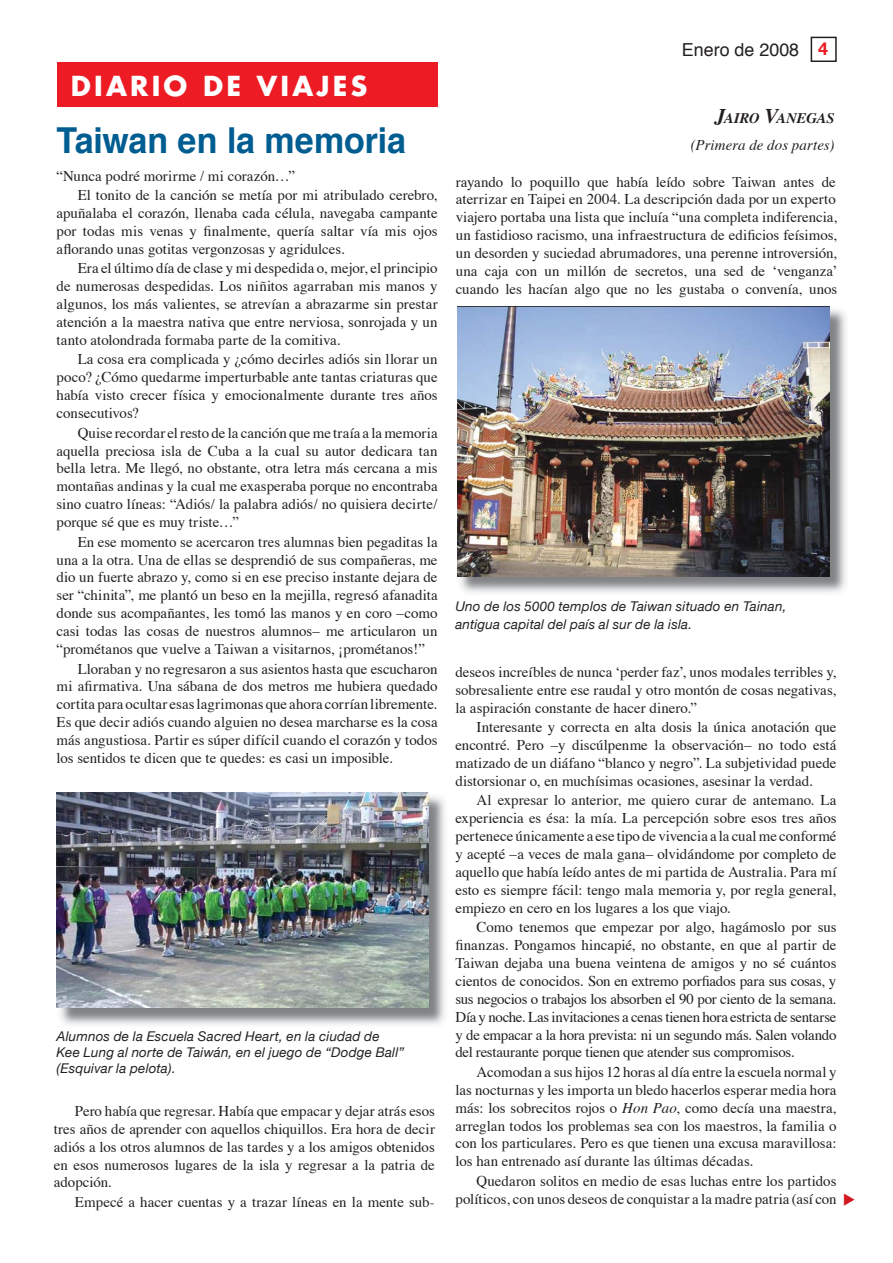
<style>
.page{position:relative;width:893px;height:1263px;background:#fff}
.page>*{position:absolute;margin:0;border:0;box-sizing:border-box;transform-origin:0 0}
.t1{font:700 35.7px "Helvetica";letter-spacing:-.005em;color:#005d92;scale:.95 1}
.t2{font:700 26.85px "Futura";letter-spacing:.12em;color:#fff}
.t3{font:17.85px "Helvetica";color:#231f20}
.t4{font:14.85px/17.9px "Times";color:#231f20;text-align:justify}
.t5{font:italic 14.85px "Times";letter-spacing:.01em;color:#231f20}
.t6{font:italic 700 14.55px "Times";letter-spacing:-.01em;color:#231f20}
.t7{font:italic 13.35px/16.4px "Helvetica Neue";letter-spacing:.015em;color:#231f20}
.s1{font-family:"Helvetica Neue";font-weight:700;color:#ed1c24}
.s2{font-size:20.85px}
.s3{font-style:italic}
</style>
<div class="page">
<svg style="left:811px;top:37px;width:26px;height:25px"></svg>
<div style="left:57px;top:62px;width:380px;height:45px;background:#ed1c24"></div>
<img style="left:460px;top:307px;width:386px;height:286px">
<img style="left:457px;top:306px;width:372px;height:271px">
<img style="left:60px;top:794px;width:385px;height:231px">
<img style="left:57px;top:792px;width:371px;height:216px">
<h2 class="t2" style="left:71px;top:74px;width:298px">DIARIO DE VIAJES</h2>
<h1 class="t1" style="left:57px;top:125px;width:369px">Taiwan en la memoria</h1>
<p class="t4" style="left:78px;top:167px;width:361px;line-height:19.5px;text-indent:-21px">“Nunca podré morirme / mi corazón…”<br>El tonito de la canción se metía por mi atribulado cerebro,</p>
<p class="t4" style="left:57px;top:205px;width:383px">apuñalaba el corazón, lle naba cada célula, navegaba campante por todas mis venas y finalmente, quería saltar vía mis ojos aflorando unas gotitas vergonzosas y agridulces.</p>
<p class="t4" style="left:57px;top:261px;width:383px;text-indent:21px">Era el último día de clase y mi despedida o, mejor, el principio de numerosas despedidas. Los niñitos agarraban mis manos y algunos, los más valientes, se atrevían a abrazarme sin prestar atención a la maestra nativa que entre nerviosa, sonrojada y un tanto atolondrada formaba parte de la comitiva.</p>
<p class="t4" style="left:57px;top:352px;width:383px;text-indent:21px">La cosa era complicada y ¿cómo decirles adiós sin llorar un poco? ¿Cómo quedarme imperturbable ante tantas criaturas que había visto crecer física y emocionalmente durante tres años consecutivos?</p>
<p class="t4" style="left:57px;top:425px;width:383px;text-indent:21px">Quise recordar el resto de la canción que me traía a la memoria aquella preciosa isla de Cuba a la cual su autor dedicara tan bella letra. Me llegó, no obstante, otra letra más cercana a mis montañas andinas y la cual me exasperaba porque no encontraba sino cuatro líneas: “Adiós/ la palabra adiós/ no quisiera decirte/ porque sé que es muy triste…”</p>
<p class="t4" style="left:57px;top:534px;width:383px;text-indent:21px">En ese momento se acercaron tres alumnas bien pegaditas la una a la otra. Una de ellas se desprendió de sus compañeras, me dio un fuerte abrazo y, como si en ese preciso instante dejara de ser “chinita”, me plantó un beso en la mejilla, regresó afanadita donde sus acompañantes, les tomó las manos y en coro –como casi todas las cosas de nuestros alumnos– me articularon un “prométanos que vuelve a Taiwan a visitarnos, ¡prométanos!”</p>
<p class="t4" style="left:57px;top:661px;width:383px;text-indent:21px">Lloraban y no regresaron a sus asientos hasta que escucharon mi afirmativa. Una sábana de dos metros me hubiera quedado cortita para ocultar esas lagrimonas que ahora corrían libremente.<br>Es que decir adiós cuando alguien no desea marcharse es la cosa más angustiosa. Partir es súper difícil cuando el corazón y todos los sentidos te dicen que te quedes: es casi un imposible.</p>
<p class="t7" style="left:57px;top:1027px;width:349px">Alumnos de la Escuela Sacred Heart, en la ciudad de<br>Kee Lung al norte de Taiwán, en el juego de “Dodge Ball” (Esquivar la pelota).</p>
<p class="t4" style="left:54px;top:1103px;width:383px;text-indent:21px">Pero había que regresar. Había que empacar y dejar atrás esos tres años de aprender con aquellos chiquillos. Era hora de decir adiós a los otros alumnos de las tardes y a los amigos obtenidos en esos numerosos lugares de la isla y regresar a la patria de adopción.</p>
<p class="t4" style="left:75px;top:1194px;width:361px">Empecé a hacer cuentas y a trazar líneas en la mente sub-</p>
<p class="t3" style="left:682px;top:42px;width:148px">Enero de 2008 <span class="s1">4</span></p>
<p class="t6" style="left:715px;top:113px;width:121px"><span class="s2">J</span>AIRO <span class="s2">V</span>ANEGAS</p>
<p class="t5" style="left:691px;top:139px;width:145px">(Primera de dos partes)</p>
<p class="t4" style="left:456px;top:174px;width:383px">rayando lo poquillo que había leído sobre Taiwan antes de aterrizar en Taipei en 2004. La descripción dada por un experto viajero portaba una lista que incluía “una completa indiferencia, un fastidioso racismo, una infraestructura de edificios feísimos, un desorden y suciedad abrumadores, una perenne introversión, una caja con un millón de secretos, una sed de ‘venganza’ cuando les hacían algo que no les gustaba o convenía, unos</p>
<p class="t7" style="left:455px;top:597px;width:332px;line-height:18.1px">Uno de los 5000 templos de Taiwan situado en Tainan, antigua capital del país al sur de la isla.</p>
<p class="t4" style="left:455px;top:664px;width:383px">deseos increíbles de nunca ‘perder faz’, unos modales terribles y, sobresaliente entre ese raudal y otro montón de cosas negativas, la aspiración constante de hacer dinero.”</p>
<p class="t4" style="left:455px;top:720px;width:382px;text-indent:21px">Interesante y correcta en alta dosis la única anotación que encontré. Pero –y discúlpenme la observación– no todo está matizado de un diáfano “blanco y negro”. La subjetividad puede distorsionar o, en muchísimas ocasio nes, asesinar la verdad.</p>
<p class="t4" style="left:455px;top:793px;width:383px;text-indent:21px">Al expresar lo anterior, me quiero curar de antemano. La experiencia es ésa: la mía. La percepción sobre esos tres años pertenece únicamente a ese tipo de vivencia a la cual me conformé y acepté –a veces de mala gana– olvidándome por completo de aquello que había leído antes de mi partida de Australia. Para mí esto es siempre fácil: tengo mala memoria y, por regla general, empiezo en cero en los lugares a los que viajo.</p>
<p class="t4" style="left:455px;top:920px;width:383px;text-indent:21px">Como tenemos que empezar por algo, hagámoslo por sus finanzas. Pongamos hincapié, no obstante, en que al partir de Taiwan dejaba una buena veintena de amigos y no sé cuántos cientos de conocidos. Son en extremo porfiados para sus cosas, y sus negocios o trabajos los absorben el 90 por ciento de la semana.<br>Día y noche. Las invitaciones a cenas tienen hora estricta de sentarse y de empacar a la hora prevista: ni un segundo más. Salen volan do del restaurante porque tienen que atender sus compromisos.</p>
<p class="t4" style="left:455px;top:1064px;width:383px;text-indent:21px">Acomodan a sus hijos 12 horas al día entre la escuela normal y las nocturnas y les importa un bledo hacerlos esperar media hora más: los sobrecitos rojos o <span class="s3">Hon Pao</span>, como decía una maestra, arreglan todos los problemas sea con los maestros, la familia o con los particulares. Pero es que tienen una excusa maravillosa: los han entrenado así durante las últimas décadas.</p>
<p class="t4" style="left:455px;top:1173px;width:382px;text-align:right">Quedaron solitos en medio de esas luchas entre los partidos políticos, con unos deseos de conquistar a la madre patria (así con</p>
</div>
